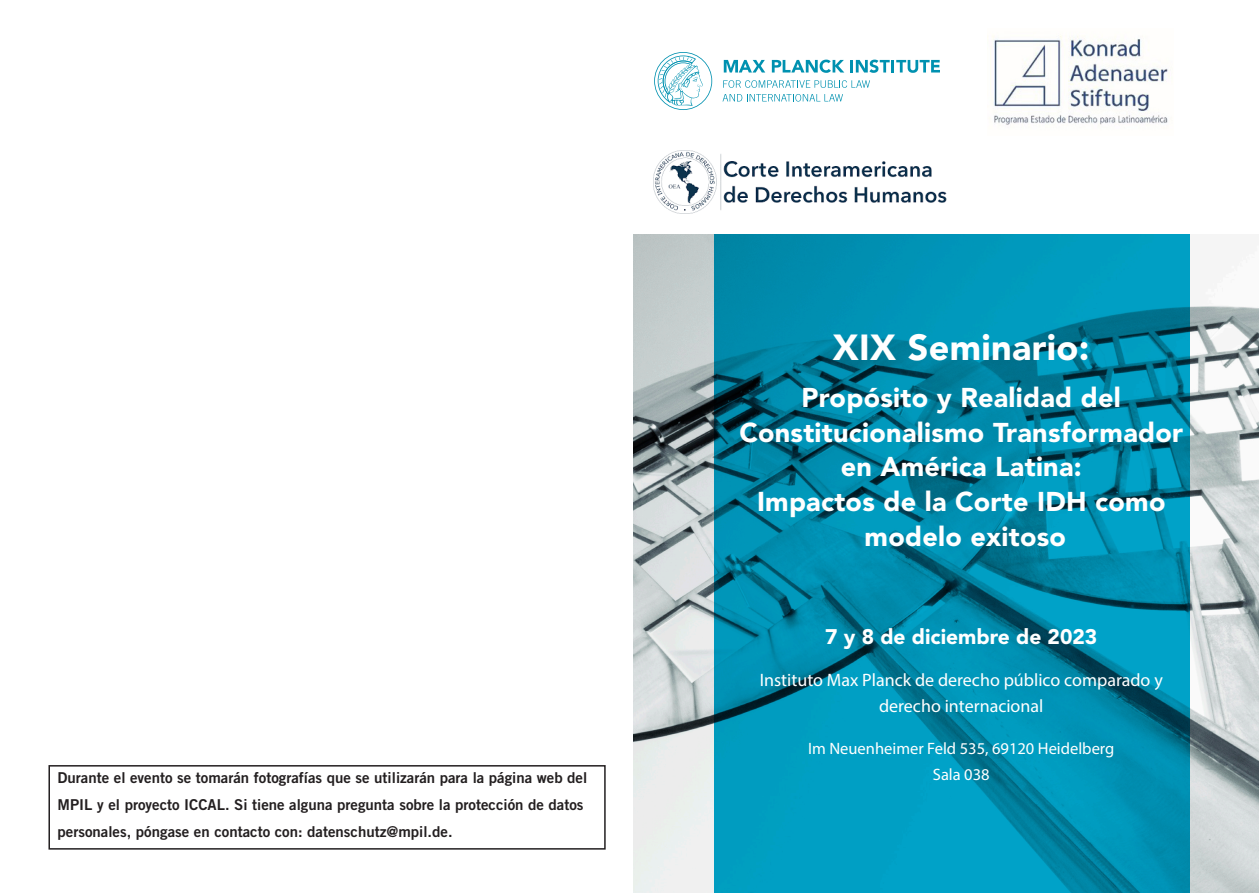
<style>
.page{position:relative;width:1259px;height:893px;background:#fff}
.page>*{position:absolute;margin:0;border:0;box-sizing:border-box;transform-origin:0 0}
.Überschrift_2{font:900 36px "Avenir LT Pro";letter-spacing:.01em;color:#fff}
.Überschrift_2-2{font:900 27px "Avenir LT Pro";letter-spacing:.01em;color:#fff}
.Überschrift_2-3{font:900 21px "Avenir LT Pro";color:#fff}
.Überschrift_2-4{font:18px/26.1px "Myriad Pro";color:#fff;text-align:center}
.Überschrift_2-5{font:16.5px "Myriad Pro";color:#fff}
.t1{font:15px/27px "Trade Gothic LT Pro Bd 2";color:#231f20}
</style>
<div class="page">
<img style="left:634px;top:234px;width:625px;height:659px">
<svg style="left:713px;top:234px;width:476px;height:659px;background:#008bab"></svg>
<svg style="left:654px;top:52px;width:58px;height:58px"></svg>
<svg style="left:724px;top:60px;width:41px;height:13px"></svg>
<svg style="left:772px;top:60px;width:72px;height:13px"></svg>
<svg style="left:850px;top:60px;width:90px;height:13px"></svg>
<svg style="left:723px;top:80px;width:147px;height:8px"></svg>
<svg style="left:722px;top:94px;width:121px;height:8px"></svg>
<img style="left:987px;top:36px;width:182px;height:89px">
<img style="left:653px;top:151px;width:293px;height:63px">
<div style="left:48px;top:765px;width:557px;height:85px;border:2px solid #231f20"></div>
<p class="Überschrift_2" style="left:833px;top:325px;width:258px">XIX Seminario:</p>
<p class="Überschrift_2-2" style="left:801px;top:381px;width:321px">Propósito y Realidad del</p>
<p class="Überschrift_2-2" style="left:739px;top:416px;width:445px">Constitucionalismo Transformador</p>
<p class="Überschrift_2-2" style="left:840px;top:451px;width:243px">en América Latina:</p>
<p class="Überschrift_2-2" style="left:757px;top:485px;width:410px">Impactos de la Corte IDH como</p>
<p class="Überschrift_2-2" style="left:864px;top:520px;width:203px">modelo exitoso</p>
<p class="Überschrift_2-3" style="left:825px;top:624px;width:274px">7 y 8 de diciembre de 2023</p>
<p class="Überschrift_2-4" style="left:759px;top:666px;width:405px">Instituto Max Planck de derecho público comparado y derecho internacional</p>
<p class="Überschrift_2-5" style="left:808px;top:738px;width:308px">Im Neuenheimer Feld 535, 69120 Heidelberg</p>
<p class="t1" style="left:58px;top:764px;width:531px">Durante el evento se tomarán fotografías que se utilizarán para la página web del</p>
<p class="Überschrift_2-5" style="left:933px;top:764px;width:58px">Sala 038</p>
<p class="t1" style="left:58px;top:791px;width:527px">MPIL y el proyecto ICCAL. Si tiene alguna pregunta sobre la protección de datos personales, póngase en contacto con: datenschutz@mpil.de.</p>
</div>
